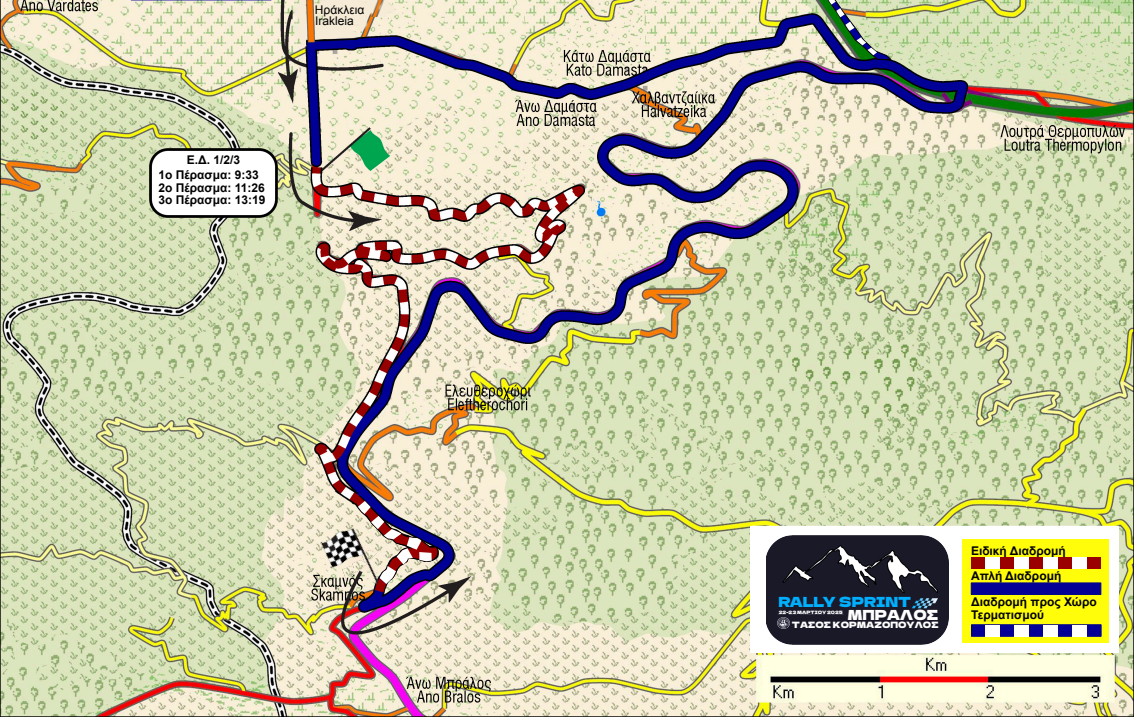
<style>
.page{position:relative;width:1134px;height:717px;background:#fff}
.page>*{position:absolute;margin:0;border:0;box-sizing:border-box;transform-origin:0 0}
.t1{font:13.9px "Dela Gothic One";color:#00b0ff}
.t2{font:13.9px "Dela Gothic One";color:#fff}
.t3{font:700 12px/25.6px "Arial";color:#000}
.t4{font:12px/11.3px "Arial";color:#000}
.t5{font:8.7px "Dela Gothic One";color:#fff}
.t6{font:4.5px "Dela Gothic One";color:#fff}
</style>
<div class="page">
<img style="left:0;top:0;width:1134px;height:716px">
<img style="left:826px;top:0;width:66px;height:61px">
<img style="left:314px;top:481px;width:138px;height:138px">
<div style="left:750px;top:526px;width:369px;height:126px;background:#fff"></div>
<div style="left:962px;top:538px;width:146px;height:104px;background:#fffd0a"></div>
<div style="left:971px;top:557px;width:130px;height:12px;background:#9b0000"></div>
<div style="left:971px;top:582px;width:130px;height:12px;background:#040095;border:1px solid #00038b"></div>
<img style="left:150px;top:148px;width:127px;height:69px">
<div style="left:971px;top:624px;width:130px;height:12px;background:#040095;border:1px solid #00038b"></div>
<div style="left:985px;top:557px;width:15px;height:12px;background:#fff"></div>
<div style="left:1014px;top:557px;width:15px;height:12px;background:#fff"></div>
<div style="left:1043px;top:557px;width:14px;height:12px;background:#fff"></div>
<div style="left:1072px;top:557px;width:14px;height:12px;background:#fff"></div>
<div style="left:985px;top:624px;width:15px;height:12px;background:#fff"></div>
<div style="left:1014px;top:624px;width:15px;height:12px;background:#fff"></div>
<div style="left:1043px;top:624px;width:14px;height:12px;background:#fff"></div>
<div style="left:1072px;top:624px;width:14px;height:12px;background:#fff"></div>
<svg style="left:354px;top:494px;width:85px;height:98px;background:#a9929d"></svg>
<img style="left:766px;top:535px;width:182px;height:108px">
<div style="left:775px;top:609px;width:71px;height:5px;background:#1a1a2b"></div>
<div style="left:779px;top:595px;width:132px;height:14px;background:#1a1a2b;border-radius:4px"></div>
<svg style="left:775px;top:615px;width:15px;height:11px"></svg>
<svg style="left:778px;top:616px;width:12px;height:12px"></svg>
<svg style="left:314px;top:38px;width:44px;height:4px"></svg>
<img style="left:368px;top:0;width:26px;height:17px">
<img style="left:306px;top:0;width:8px;height:42px">
<p class="t4" style="left:315px;top:5px;width:51px">Ηράκλεια<br>Irakleia</p>
<p class="t3" style="left:158px;top:153px;width:102px;line-height:15.4px;text-indent:29px">Ε.Δ. 1/2/3<br>1ο Πέρασμα: 9:33</p>
<p class="t3" style="left:158px;top:182px;width:109px;line-height:12.4px">2ο Πέρασμα: 11:26<br>3ο Πέρασμα: 13:19</p>
<p class="t1" style="left:778px;top:595px;width:134px">RALLY SPRINT</p>
<p class="t2" style="left:847px;top:607px;width:93px">ΜΠΡΑΛΟΣ</p>
<p class="t6" style="left:779px;top:609px;width:66px">22-23 ΜΑΡΤΙΟΥ 2025</p>
<p class="t5" style="left:792px;top:619px;width:148px">ΤΑΣΟΣ ΚΟΡΜΑΖΟΠΟΥΛΟΣ</p>
<p class="t3" style="left:971px;top:539px;width:127px">Ειδική Διαδρομή<br>Απλή Διαδρομή<br>Διαδρομή προς Χώρο</p>
<p class="t3" style="left:971px;top:602px;width:74px">Τερματισμού</p>
</div>
